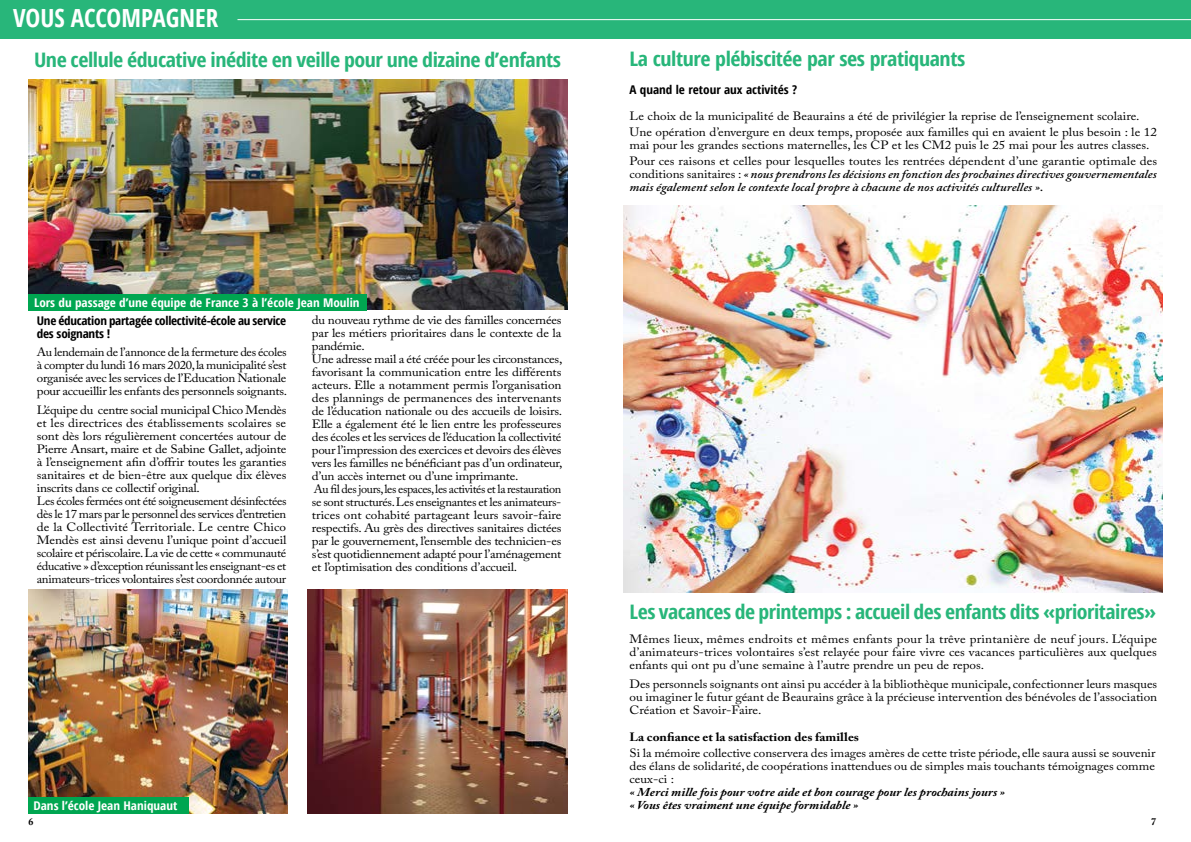
<style>
.page{position:relative;width:1191px;height:842px;background:#fff}
.page>*{position:absolute;margin:0;border:0;box-sizing:border-box;transform-origin:0 0}
.t1{font:700 condensed 25px "Open Sans";color:#fff}
.t2{font:700 condensed 20px "Open Sans";letter-spacing:-.02em;color:#28b67a;scale:1.1 1}
.t3{font:700 condensed 20px "Open Sans";letter-spacing:-.02em;color:#28b67a;scale:1.09 1}
.t4{font:12px/13px "Adobe Caslon Pro";letter-spacing:-.01em;color:#000;scale:1.1 1}
.t5{font:12px/13px "Adobe Caslon Pro";letter-spacing:-.01em;color:#000;scale:1.09 1}
.t6{font:12px/13px "Adobe Caslon Pro";letter-spacing:-.01em;color:#000;text-align:justify;scale:1.08 1}
.t7{font:12px/13px "Adobe Caslon Pro";letter-spacing:-.01em;color:#000;text-align:justify;scale:1.06 1}
.t8{font:italic 600 12px/13px "Adobe Caslon Pro";color:#000;scale:1.09 1}
.t9{font:italic 700 12px/13px "Adobe Caslon Pro";color:#000;scale:1.1 1}
.t10{font:700 condensed 12px "Open Sans";color:#fff;scale:1.1 1}
.t11{font:700 condensed 12px/13px "Open Sans";letter-spacing:-.02em;color:#000;scale:1.09 1}
.t12{font:700 12px "Adobe Caslon Pro";color:#000;scale:1.1 1}
.t13{font:700 condensed 12px "Open Sans";color:#000;scale:1.1 1}
.t14{font:700 10px "Adobe Caslon Pro";color:#000}
.s1{font-weight:400;font-style:normal}
</style>
<div class="page">
<div style="left:0;top:0;width:1191px;height:38px;background:#28b67a"></div>
<hr style="left:237px;top:19px;width:954px;height:1px;background:#fff">
<img style="left:624px;top:206px;width:538px;height:386px">
<img style="left:28px;top:79px;width:539px;height:231px">
<img style="left:308px;top:590px;width:259px;height:224px">
<img style="left:28px;top:590px;width:260px;height:224px">
<div style="left:28px;top:295px;width:338px;height:16px;background:#00a651"></div>
<div style="left:28px;top:797px;width:160px;height:17px;background:#00a651"></div>
<h1 class="t1" style="left:13px;top:0;width:207px">VOUS ACCOMPAGNER</h1>
<h2 class="t2" style="left:34px;top:46px;width:480px">Une cellule éducative inédite en veille pour une dizaine d’enfants</h2>
<p class="t10" style="left:34px;top:294px;width:297px">Lors du passage d’une équipe de France 3 à l’école Jean Moulin</p>
<p class="t11" style="left:37px;top:314px;width:230px">Une éducation partagée collectivité-école au service des soignants !</p>
<p class="t7" style="left:37px;top:346px;width:238px">Au lendemain de l’annonce de la fermeture des écoles à compter du lundi 16 mars 2020, la municipalité s’est organisée avec les services de l’Education Nationale pour accueillir les enfants des personnels soignants.</p>
<p class="t5" style="left:37px;top:403px;width:230px">L’équipe du centre social municipal Chico Mendès et les directrices des établissements scolaires se sont dès lors régulièrement concertées autour de Pierre Ansart, maire et de Sabine Gallet, adjointe à l’enseignement afin d’offrir toutes les garanties sanitaires et de bien-être aux quelque dix élèves inscrits dans ce collectif original.<br>Les écoles fermées ont été soigneusement désinfectées dès le 17 mars par le personnel des services d’entretien de la Collectivité Territoriale. Le centre Chico Mendès est ainsi devenu l’unique point d’accueil scolaire et périscolaire. La vie de cette « communauté éducative » d’exception réunissant les enseignant-es et animateurs-trices volontaires s’est coordonnée autour</p>
<p class="t4" style="left:312px;top:313px;width:229px">du nouveau rythme de vie des familles concernées par les métiers prioritaires dans le contexte de la pandémie.<br>Une adresse mail a été créée pour les circonstances, favorisant la communication entre les différents acteurs. Elle a notamment permis l’organisation des plannings de permanences des intervenants de l’éducation nationale ou des accueils de loisirs.<br>Elle a également été le lien entre les professeures des écoles et les services de l’éducation la collectivité pour l’impression des exercices et devoirs des élèves vers les familles ne bénéficiant pas d’un ordinateur, d’un accès internet ou d’une imprimante.<br>Au fil des jours, les espaces, les activités et la restauration se sont structurés. Les enseignantes et les animateurs&shy;trices ont cohabité partageant leurs savoir-faire respectifs. Au grès des directives sanitaires dictées par le gouvernement, l’ensemble des technicien-es s’est quotidiennement adapté pour l’aménagement et l’optimisation des conditions d’accueil.</p>
<p class="t10" style="left:33px;top:797px;width:132px">Dans l’école Jean Haniquaut</p>
<h2 class="t2" style="left:629px;top:45px;width:307px">La culture plébiscitée par ses pratiquants</h2>
<p class="t13" style="left:629px;top:82px;width:154px">A quand le retour aux activités ?</p>
<p class="t4" style="left:629px;top:108px;width:481px;line-height:15.8px">Le choix de la municipalité de Beaurains a été de privilégier la reprise de l’enseignement scolaire.<br>Une opération d’envergure en deux temps, proposée aux familles qui en avaient le plus besoin : le 12</p>
<p class="t4" style="left:629px;top:137px;width:481px;line-height:15.8px">mai pour les grandes sections maternelles, les CP et les CM2 puis le 25 mai pour les autres classes.<br>Pour ces raisons et celles pour lesquelles toutes les rentrées dépendent d’une garantie optimale des</p>
<p class="t8" style="left:629px;top:167px;width:485px"><span class="s1">conditions sanitaires :</span> « nous prendrons les décisions en fonction des prochaines directives gouvernementales mais également selon le contexte local propre à chacune de nos activités culturelles ».</p>
<h2 class="t3" style="left:629px;top:598px;width:485px">Les vacances de printemps : accueil des enfants dits «prioritaires»</h2>
<p class="t4" style="left:629px;top:632px;width:481px;text-align:justify">Mêmes lieux, mêmes endroits et mêmes enfants pour la trêve printanière de neuf jours. L’équipe d’animateurs-trices volontaires s’est relayée pour faire vivre ces vacances particulières aux quelques enfants qui ont pu d’une semaine à l’autre prendre un peu de repos.</p>
<p class="t6" style="left:629px;top:677px;width:490px">Des personnels soignants ont ainsi pu accéder à la bibliothèque municipale, confectionner leurs masques ou imaginer le futur géant de Beaurains grâce à la précieuse intervention des bénévoles de l’association Création et Savoir-Faire.</p>
<p class="t12" style="left:629px;top:730px;width:210px">La confiance et la satisfaction des familles</p>
<p class="t6" style="left:629px;top:746px;width:488px">Si la mémoire collective conservera des images amères de cette triste période, elle saura aussi se souvenir des élans de solidarité, de coopérations inattendues ou de simples mais touchants témoignages comme ceux-ci :</p>
<p class="t9" style="left:629px;top:785px;width:343px">« Merci mille fois pour votre aide et bon courage pour les prochains jours » « Vous êtes vraiment une équipe formidable »</p>
<p class="t14" style="left:28px;top:816px;width:7px">6</p>
<p class="t14" style="left:1151px;top:815px;width:6px">7</p>
</div>
